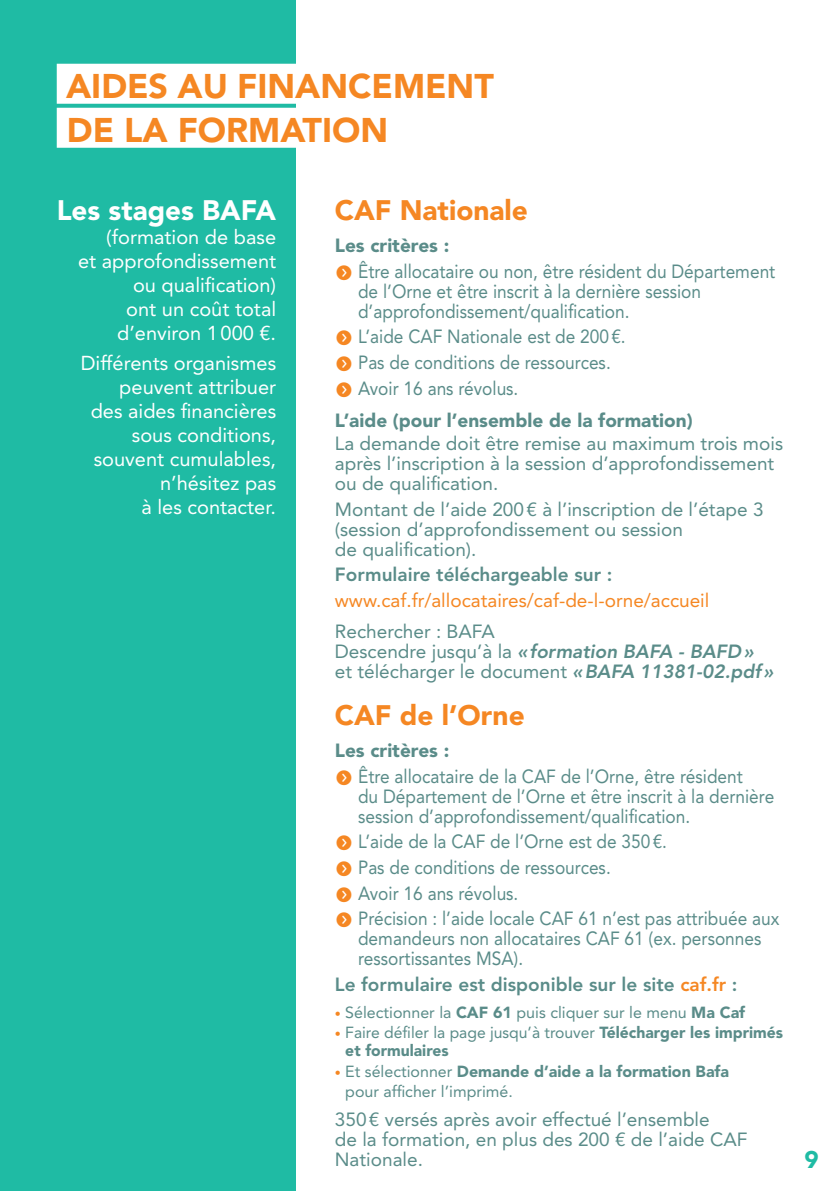
<style>
.page{position:relative;width:840px;height:1191px;background:#fff}
.page>*{position:absolute;margin:0;border:0;box-sizing:border-box;transform-origin:0 0}
.t1{font:900 34px/44px "Avenir LT Std";color:#f58723}
.t2{font:900 28px "Avenir LT Std";color:#f58723}
.t3{font:900 28px "Avenir LT Std";color:#fff}
.t4{font:900 24px "Avenir LT Std";color:#1fbba4}
.t5{font:20px/24px "Avenir LT Std";color:#fff;text-align:right}
.t6{font:19px/25.6px "Avenir LT Std";color:#5a8c89;scale:.91 1}
.t7{font:19px/20px "Avenir LT Std";color:#5a8c89}
.t8{font:800 19px "Avenir LT Std";color:#5a8c89}
.t9{font:19px "Avenir LT Std";color:#f58723}
.t10{font:900 19px "Avenir LT Std";color:#5a8c89}
.t11{font:16px/20px "Avenir LT Std";color:#5a8c89}
.t12{font:900 16px/18px "Avenir LT Std";color:#5a8c89}
.s1{font-weight:900}
.s2{font-weight:800;font-style:italic}
.s3{color:#f58723}
.s4{font-size:12px;color:#f58723}
.s5{font-weight:400;font-size:12px;color:#f58723}
.s6{font-weight:400}
</style>
<div class="page">
<div style="left:0;top:0;width:295px;height:1191px;background:#1fbba4"></div>
<div style="left:57px;top:64px;width:436px;height:40px;background:#fff"></div>
<div style="left:57px;top:108px;width:341px;height:40px;background:#fff"></div>
<h1 class="t1" style="left:66px;top:64px;width:429px">AIDES AU FINANCEMENT<br>DE LA FORMATION</h1>
<h2 class="t3" style="left:57px;top:194px;width:221px">Les stages BAFA</h2>
<p class="t5" style="left:78px;top:226px;width:199px">(formation de base<br>et approfondissement ou qualification)<br>ont un coût total d’environ 1000 €.</p>
<p class="t5" style="left:81px;top:351px;width:197px">Différents organismes peuvent attribuer<br>des aides financières sous conditions, souvent cumulables, n’hésitez pas<br>à les contacter.</p>
<h2 class="t2" style="left:334px;top:193px;width:194px">CAF Nationale</h2>
<p class="t6" style="left:334px;top:233px;width:485px"><span class="s1">Les critères :<br></span><sub>f</sub> Être allocataire ou non, être résident du Département</p>
<p class="t6" style="left:358px;top:281px;width:378px;line-height:20px">de l’Orne et être inscrit à la dernière session d’approfondissement/qualification.</p>
<p class="t6" style="left:334px;top:324px;width:321px"><sub>f</sub> L’aide CAF Nationale est de 200€. <sub>f</sub> Pas de conditions de ressources. <sub>f</sub> Avoir 16 ans révolus.</p>
<p class="t10" style="left:334px;top:409px;width:359px">L’aide (pour l’ensemble de la formation)</p>
<p class="t7" style="left:334px;top:433px;width:449px">La demande doit être remise au maximum trois mois après l’inscription à la session d’approfondissement ou de qualification.</p>
<p class="t7" style="left:334px;top:499px;width:430px">Montant de l’aide 200€ à l’inscription de l’étape 3 (session d’approfondissement ou session<br>de qualification).</p>
<p class="t8" style="left:334px;top:563px;width:279px">Formulaire téléchargeable sur :</p>
<p class="t9" style="left:334px;top:589px;width:376px">www.caf.fr/allocataires/caf-de-l-orne/accueil</p>
<p class="t7" style="left:334px;top:622px;width:439px">Rechercher : BAFA<br>Descendre jusqu’à la <span class="s2">«formation BAFA - BAFD» </span>et télécharger le document <span class="s2">«BAFA 11381-02.pdf»</span></p>
<h2 class="t2" style="left:334px;top:698px;width:191px">CAF de l’Orne</h2>
<p class="t6" style="left:334px;top:737px;width:449px"><span class="s1">Les critères :<br></span><sub>f</sub> Être allocataire de la CAF de l’Orne, être résident</p>
<p class="t6" style="left:358px;top:786px;width:458px;line-height:20px">du Département de l’Orne et être inscrit à la dernière session d’approfondissement/qualification.</p>
<p class="t6" style="left:334px;top:829px;width:490px"><sub>f</sub> L’aide de la CAF de l’Orne est de 350€.<br><sub>f</sub> Pas de conditions de ressources.<br><sub>f</sub> Avoir 16 ans révolus.<br><sub>f</sub> Précision : l’aide locale CAF 61 n’est pas attribuée aux</p>
<p class="t6" style="left:358px;top:929px;width:444px;line-height:20px">demandeurs non allocataires CAF 61 (ex. personnes ressortissantes MSA).</p>
<p class="t8" style="left:334px;top:973px;width:404px">Le formulaire est disponible sur le site <span class="s3">caf.fr</span> :</p>
<p class="t11" style="left:334px;top:1002px;width:411px"><span class="s4">•</span> Sélectionner la <span class="s1">CAF 61</span> puis cliquer sur le menu <span class="s1">Ma Caf</span></p>
<p class="t12" style="left:345px;top:1023px;width:439px;text-indent:-10px"><span class="s5">•</span> <span class="s6">Faire défiler la page jusqu’à trouver</span> Télécharger les imprimés et formulaires</p>
<p class="t11" style="left:345px;top:1061px;width:385px;text-indent:-10px"><span class="s4">•</span> Et sélectionner <span class="s1">Demande d’aide a la formation Bafa </span>pour afficher l’imprimé.</p>
<p class="t7" style="left:334px;top:1109px;width:414px">350€ versés après avoir effectué l’ensemble<br>de la formation, en plus des 200 € de l’aide CAF<br>Nationale.</p>
<p class="t4" style="left:804px;top:1145px;width:16px">9</p>
</div>
